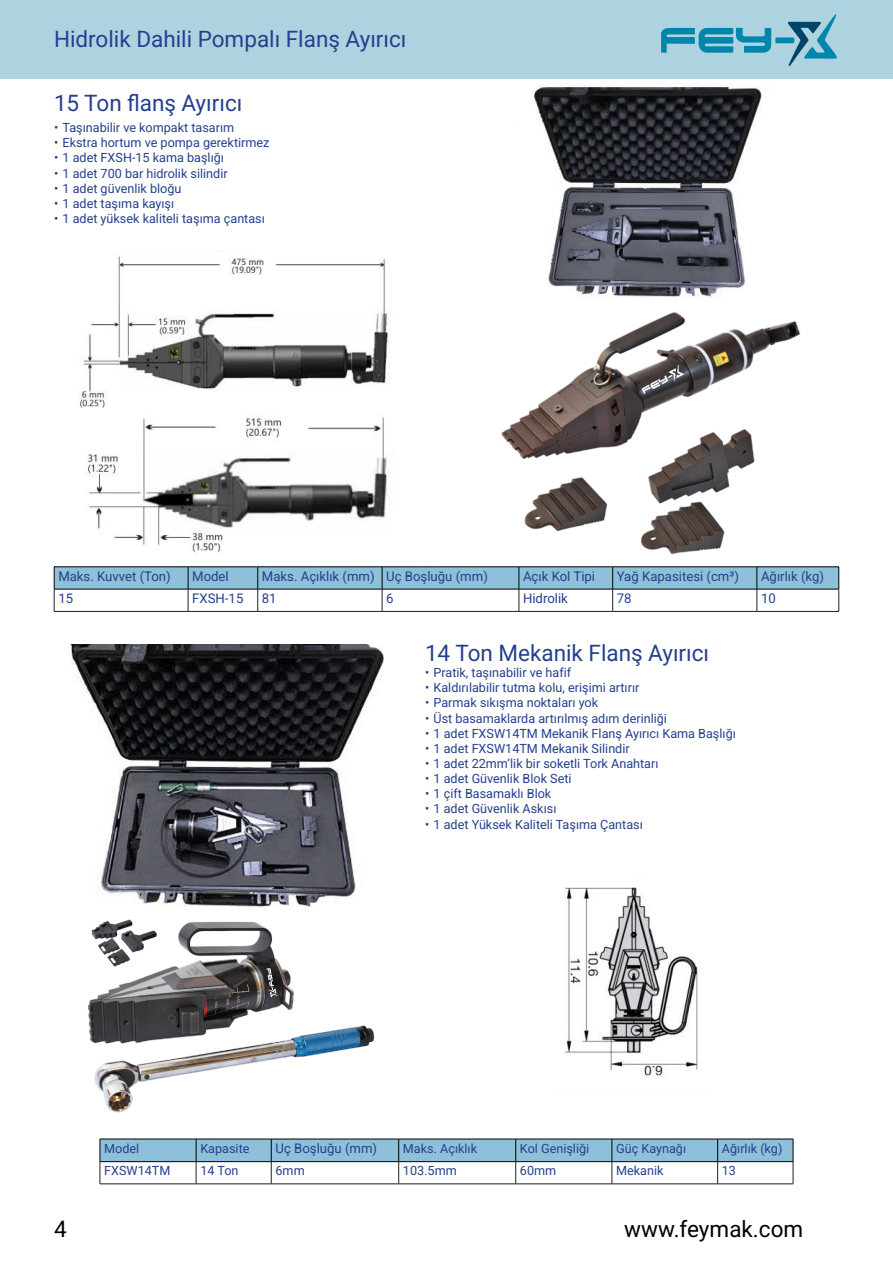
<style>
.page{position:relative;width:893px;height:1263px;background:#fff}
.page>*{position:absolute;margin:0;border:0;box-sizing:border-box;transform-origin:0 0}
.başlık{font:22.5px "Roboto";color:#253f8e}
.altbaşlık{font:22.5px "Roboto";color:#253f8e}
.t1{font:22.5px "Roboto";color:#000}
.Paragraf_Stili_2{font:13.2px "Roboto";color:#253f8e}
.Paragraf_Stili_2-2{font:12.6px "Roboto";color:#253f8e}
</style>
<div class="page">
<div style="left:1px;top:0;width:892px;height:79px;background:#acd3df"></div>
<svg style="left:661px;top:14px;width:176px;height:52px"></svg>
<img style="left:79px;top:251px;width:310px;height:301px">
<img style="left:534px;top:85px;width:228px;height:213px">
<img style="left:565px;top:887px;width:134px;height:190px">
<hr style="left:54px;top:566px;width:134px;height:1px;background:#000">
<hr style="left:188px;top:566px;width:70px;height:1px;background:#000">
<hr style="left:258px;top:566px;width:124px;height:1px;background:#000">
<hr style="left:382px;top:566px;width:137px;height:1px;background:#000">
<hr style="left:519px;top:566px;width:94px;height:1px;background:#000">
<hr style="left:613px;top:566px;width:144px;height:1px;background:#000">
<hr style="left:757px;top:566px;width:82px;height:1px;background:#000">
<svg style="left:54px;top:567px;width:785px;height:44px"></svg>
<hr style="left:54px;top:611px;width:134px;height:1px;background:#231f20">
<hr style="left:188px;top:611px;width:70px;height:1px;background:#231f20">
<hr style="left:258px;top:611px;width:124px;height:1px;background:#231f20">
<hr style="left:382px;top:611px;width:137px;height:1px;background:#231f20">
<hr style="left:519px;top:611px;width:94px;height:1px;background:#231f20">
<hr style="left:613px;top:611px;width:144px;height:1px;background:#231f20">
<hr style="left:757px;top:611px;width:82px;height:1px;background:#231f20">
<img style="left:70px;top:644px;width:313px;height:262px">
<svg style="left:100px;top:1139px;width:694px;height:45px"></svg>
<hr style="left:100px;top:1183px;width:96px;height:1px;background:#231f20">
<hr style="left:196px;top:1183px;width:75px;height:1px;background:#231f20">
<hr style="left:271px;top:1183px;width:128px;height:1px;background:#231f20">
<hr style="left:399px;top:1183px;width:117px;height:1px;background:#231f20">
<hr style="left:516px;top:1183px;width:96px;height:1px;background:#231f20">
<hr style="left:612px;top:1183px;width:106px;height:1px;background:#231f20">
<hr style="left:718px;top:1183px;width:75px;height:1px;background:#231f20">
<img style="left:501px;top:312px;width:300px;height:243px">
<img style="left:88px;top:919px;width:287px;height:194px">
<p class="başlık" style="left:54px;top:24px;width:354px">Hidrolik Dahili Pompalı Flanş Ayırıcı</p>
<p class="altbaşlık" style="left:54px;top:87px;width:190px">15 Ton flanş Ayırıcı</p>
<p class="Paragraf_Stili_2-2" style="left:54px;top:119px;width:182px">• Taşınabilir ve kompakt tasarım</p>
<p class="Paragraf_Stili_2-2" style="left:54px;top:134px;width:217px">• Ekstra hortum ve pompa gerektirmez</p>
<p class="Paragraf_Stili_2-2" style="left:54px;top:149px;width:172px">• 1 adet FXSH-15 kama başlığı</p>
<p class="Paragraf_Stili_2-2" style="left:54px;top:164px;width:175px">• 1 adet 700 bar hidrolik silindir</p>
<p class="Paragraf_Stili_2-2" style="left:54px;top:179px;width:129px">• 1 adet güvenlik bloğu</p>
<p class="Paragraf_Stili_2-2" style="left:54px;top:194px;width:122px">• 1 adet taşıma kayışı</p>
<p class="Paragraf_Stili_2-2" style="left:54px;top:210px;width:212px">• 1 adet yüksek kaliteli taşıma çantası</p>
<p class="Paragraf_Stili_2" style="left:58px;top:567px;width:114px">Maks. Kuvvet (Ton)</p>
<p class="Paragraf_Stili_2" style="left:192px;top:567px;width:38px">Model</p>
<p class="Paragraf_Stili_2" style="left:262px;top:567px;width:114px">Maks. Açıklık (mm)</p>
<p class="Paragraf_Stili_2" style="left:386px;top:567px;width:103px">Uç Boşluğu (mm)</p>
<p class="Paragraf_Stili_2" style="left:523px;top:567px;width:74px">Açık Kol Tipi</p>
<p class="Paragraf_Stili_2" style="left:617px;top:567px;width:124px">Yağ Kapasitesi (cm³)</p>
<p class="Paragraf_Stili_2" style="left:761px;top:567px;width:65px">Ağırlık (kg)</p>
<p class="Paragraf_Stili_2" style="left:58px;top:589px;width:16px">15</p>
<p class="Paragraf_Stili_2" style="left:192px;top:589px;width:53px">FXSH-15</p>
<p class="Paragraf_Stili_2" style="left:262px;top:589px;width:16px">81</p>
<p class="Paragraf_Stili_2" style="left:386px;top:589px;width:9px">6</p>
<p class="Paragraf_Stili_2" style="left:523px;top:589px;width:46px">Hidrolik</p>
<p class="Paragraf_Stili_2" style="left:617px;top:589px;width:16px">78</p>
<p class="Paragraf_Stili_2" style="left:761px;top:589px;width:16px">10</p>
<p class="başlık" style="left:425px;top:637px;width:286px">14 Ton Mekanik Flanş Ayırıcı</p>
<p class="Paragraf_Stili_2-2" style="left:425px;top:664px;width:148px">• Pratik, taşınabilir ve hafif</p>
<p class="Paragraf_Stili_2-2" style="left:425px;top:679px;width:216px">• Kaldırılabilir tutma kolu, erişimi artırır</p>
<p class="Paragraf_Stili_2-2" style="left:425px;top:694px;width:175px">• Parmak sıkışma noktaları yok</p>
<p class="Paragraf_Stili_2-2" style="left:425px;top:709px;width:244px">• Üst basamaklarda artırılmış adım derinliği</p>
<p class="Paragraf_Stili_2-2" style="left:425px;top:724px;width:312px">• 1 adet FXSW14TM Mekanik Flanş Ayırıcı Kama Başlığı</p>
<p class="Paragraf_Stili_2-2" style="left:425px;top:739px;width:206px">• 1 adet FXSW14TM Mekanik Silindir</p>
<p class="Paragraf_Stili_2-2" style="left:425px;top:755px;width:235px">• 1 adet 22mm’lik bir soketli Tork Anahtarı</p>
<p class="Paragraf_Stili_2-2" style="left:425px;top:770px;width:148px">• 1 adet Güvenlik Blok Seti</p>
<p class="Paragraf_Stili_2-2" style="left:425px;top:785px;width:128px">• 1 çift Basamaklı Blok</p>
<p class="Paragraf_Stili_2-2" style="left:425px;top:800px;width:133px">• 1 adet Güvenlik Askısı</p>
<p class="Paragraf_Stili_2-2" style="left:425px;top:815px;width:219px">• 1 adet Yüksek Kaliteli Taşıma Çantası</p>
<p class="Paragraf_Stili_2-2" style="left:104px;top:1139px;width:37px">Model</p>
<p class="Paragraf_Stili_2-2" style="left:200px;top:1139px;width:51px">Kapasite</p>
<p class="Paragraf_Stili_2" style="left:275px;top:1139px;width:103px">Uç Boşluğu (mm)</p>
<p class="Paragraf_Stili_2-2" style="left:403px;top:1139px;width:76px">Maks. Açıklık</p>
<p class="Paragraf_Stili_2-2" style="left:520px;top:1139px;width:71px">Kol Genişliği</p>
<p class="Paragraf_Stili_2-2" style="left:616px;top:1139px;width:71px">Güç Kaynağı</p>
<p class="Paragraf_Stili_2-2" style="left:722px;top:1139px;width:62px">Ağırlık (kg)</p>
<p class="Paragraf_Stili_2-2" style="left:104px;top:1162px;width:68px">FXSW14TM</p>
<p class="Paragraf_Stili_2-2" style="left:200px;top:1162px;width:40px">14 Ton</p>
<p class="Paragraf_Stili_2-2" style="left:275px;top:1162px;width:31px">6mm</p>
<p class="Paragraf_Stili_2-2" style="left:403px;top:1162px;width:55px">103.5mm</p>
<p class="Paragraf_Stili_2-2" style="left:520px;top:1162px;width:38px">60mm</p>
<p class="Paragraf_Stili_2-2" style="left:616px;top:1162px;width:49px">Mekanik</p>
<p class="Paragraf_Stili_2-2" style="left:722px;top:1162px;width:16px">13</p>
<h1 class="t1" style="left:54px;top:1213px;width:14px">4</h1>
<h1 class="t1" style="left:624px;top:1213px;width:180px">www.feymak.com</h1>
</div>
